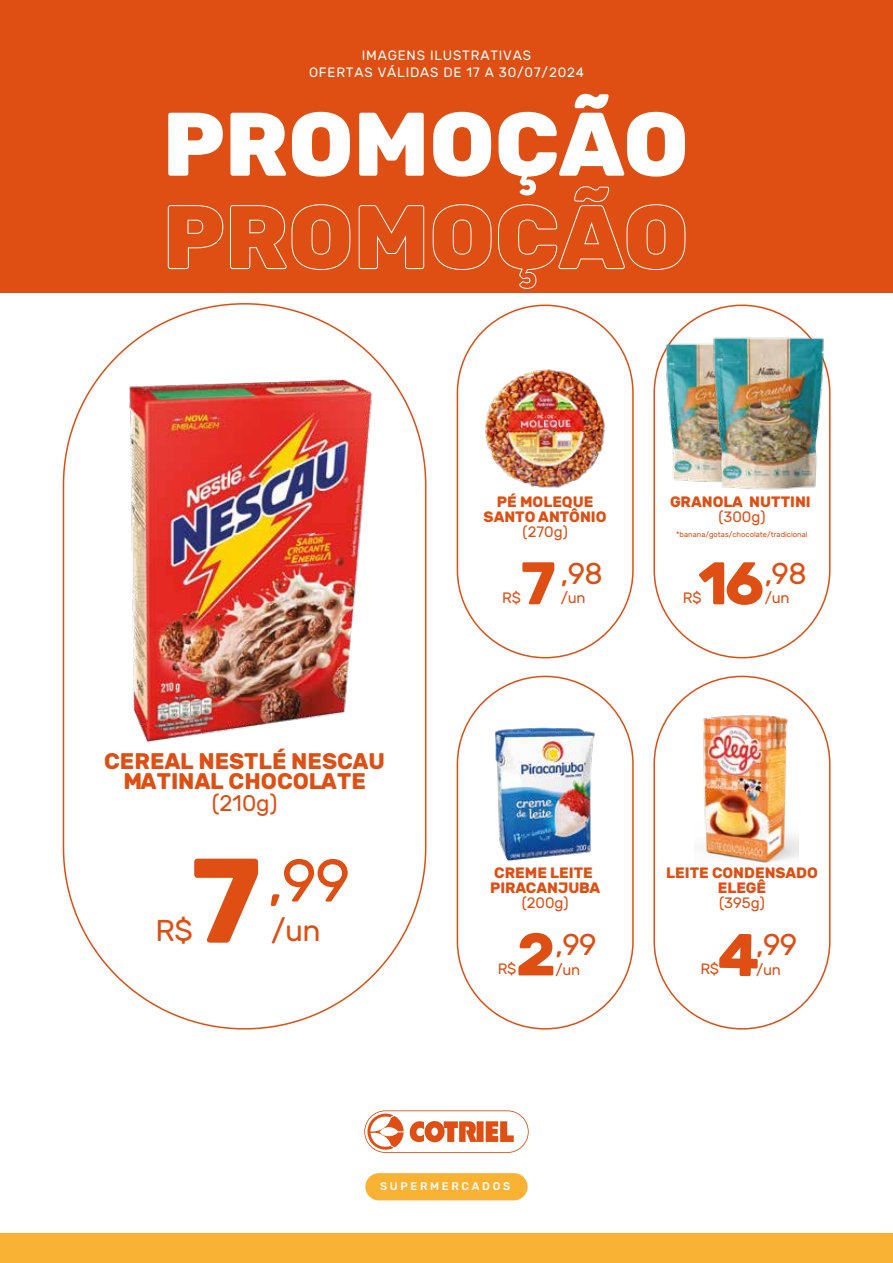
<style>
.page{position:relative;width:893px;height:1263px;background:#fff}
.page>*{position:absolute;margin:0;border:0;box-sizing:border-box;transform-origin:0 0}
.t1{font:700 120px "Rubik";color:#df4e13}
.t2{font:800 90px "Rubik";color:#fff}
.t3{font:700 60px "Rubik";color:#df4e13}
.t4{font:60px "Rubik";color:#df4e13}
.t5{font:30px "Rubik";letter-spacing:-.02em;color:#df4e13}
.t6{font:700 22.5px/19.5px "Rubik";color:#df4e13;text-align:center}
.t7{font:22.5px "Rubik";color:#df4e13}
.t8{font:700 15px/15px "Rubik";color:#df4e13;text-align:center}
.t9{font:15px "Rubik";color:#df4e13}
.t10{font:13.5px/16.2px "Rubik";letter-spacing:.06em;color:#fff;text-align:center}
.t11{font:500 11.1px "Rubik";letter-spacing:.24em;color:#fff}
.t12{font:7.5px "Rubik";color:#df4e13}
.s1{font-weight:700;font-size:60px}
</style>
<div class="page">
<div style="left:0;top:0;width:893px;height:292px;background:#df4e13"></div>
<div style="left:457px;top:305px;width:177px;height:353px;border:2px solid #df4e13;border-radius:88px"></div>
<div style="left:457px;top:676px;width:177px;height:353px;border:2px solid #df4e13;border-radius:88px"></div>
<div style="left:653px;top:676px;width:177px;height:353px;border:2px solid #df4e13;border-radius:88px"></div>
<div style="left:0;top:1233px;width:893px;height:30px;background:#f9b234"></div>
<svg style="left:168px;top:205px;width:55px;height:64px"></svg>
<svg style="left:230px;top:204px;width:120px;height:66px"></svg>
<svg style="left:359px;top:205px;width:65px;height:64px"></svg>
<svg style="left:433px;top:204px;width:58px;height:66px"></svg>
<svg style="left:498px;top:186px;width:187px;height:103px"></svg>
<svg style="left:364px;top:1110px;width:165px;height:43px"></svg>
<div style="left:365px;top:1173px;width:163px;height:27px;background:#f9b234;border-radius:14px"></div>
<img style="left:129px;top:379px;width:244px;height:364px">
<img style="left:495px;top:727px;width:100px;height:135px">
<img style="left:699px;top:715px;width:99px;height:148px">
<img style="left:485px;top:369px;width:120px;height:119px">
<img style="left:660px;top:335px;width:48px;height:147px">
<img style="left:708px;top:328px;width:122px;height:168px">
<p class="t10" style="left:309px;top:48px;width:276px">IMAGENS ILUSTRATIVAS<br>OFERTAS VÁLIDAS DE 17 A 30/07/2024</p>
<h2 class="t2" style="left:163px;top:94px;width:527px">PROMOÇÃO</h2>
<h3 class="t6" style="left:104px;top:752px;width:282px">CEREAL NESTLÉ NESCAU<br>MATINAL CHOCOLATE</h3>
<h3 class="t7" style="left:212px;top:791px;width:67px">(210g)</h3>
<h1 class="t1" style="left:191px;top:830px;width:72px">7</h1>
<h3 class="t5" style="left:155px;top:914px;width:39px">R$</h3>
<h3 class="t4" style="left:268px;top:847px;width:84px">,99</h3>
<h3 class="t5" style="left:271px;top:914px;width:51px">/un</h3>
<p class="t8" style="left:484px;top:494px;width:124px">PÉ MOLEQUE<br>SANTO ANTÔNIO</p>
<p class="t9" style="left:523px;top:523px;width:47px">(270g)</p>
<p class="t8" style="left:670px;top:494px;width:142px">GRANOLA NUTTINI</p>
<p class="t9" style="left:718px;top:508px;width:49px">(300g)</p>
<p class="t12" style="left:676px;top:530px;width:133px">*banana/gotas/chocolate/tradicional</p>
<h3 class="t3" style="left:521px;top:548px;width:37px">7</h3>
<h3 class="t5" style="left:561px;top:557px;width:43px">,98</h3>
<p class="t9" style="left:502px;top:590px;width:20px">R$</p>
<p class="t9" style="left:561px;top:590px;width:26px">/un</p>
<h3 class="t3" style="left:698px;top:548px;width:68px">16</h3>
<h3 class="t5" style="left:765px;top:557px;width:43px">,98</h3>
<p class="t9" style="left:683px;top:590px;width:20px">R$</p>
<p class="t9" style="left:765px;top:590px;width:26px">/un</p>
<p class="t8" style="left:490px;top:865px;width:112px;text-align:left">CREME LEITE<br>PIRACANJUBA</p>
<p class="t9" style="left:522px;top:894px;width:48px">(200g)</p>
<p class="t8" style="left:666px;top:865px;width:153px">LEITE CONDENSADO<br>ELEGÊ</p>
<p class="t9" style="left:719px;top:894px;width:47px">(395g)</p>
<h3 class="t5" style="left:516px;top:928px;width:82px"><span class="s1">2</span>,99</h3>
<p class="t9" style="left:498px;top:961px;width:20px">R$</p>
<p class="t9" style="left:555px;top:961px;width:26px">/un</p>
<h3 class="t5" style="left:756px;top:928px;width:43px">,99</h3>
<p class="t9" style="left:756px;top:961px;width:26px">/un</p>
<p class="t11" style="left:380px;top:1180px;width:132px">SUPERMERCADOS</p>
</div>
